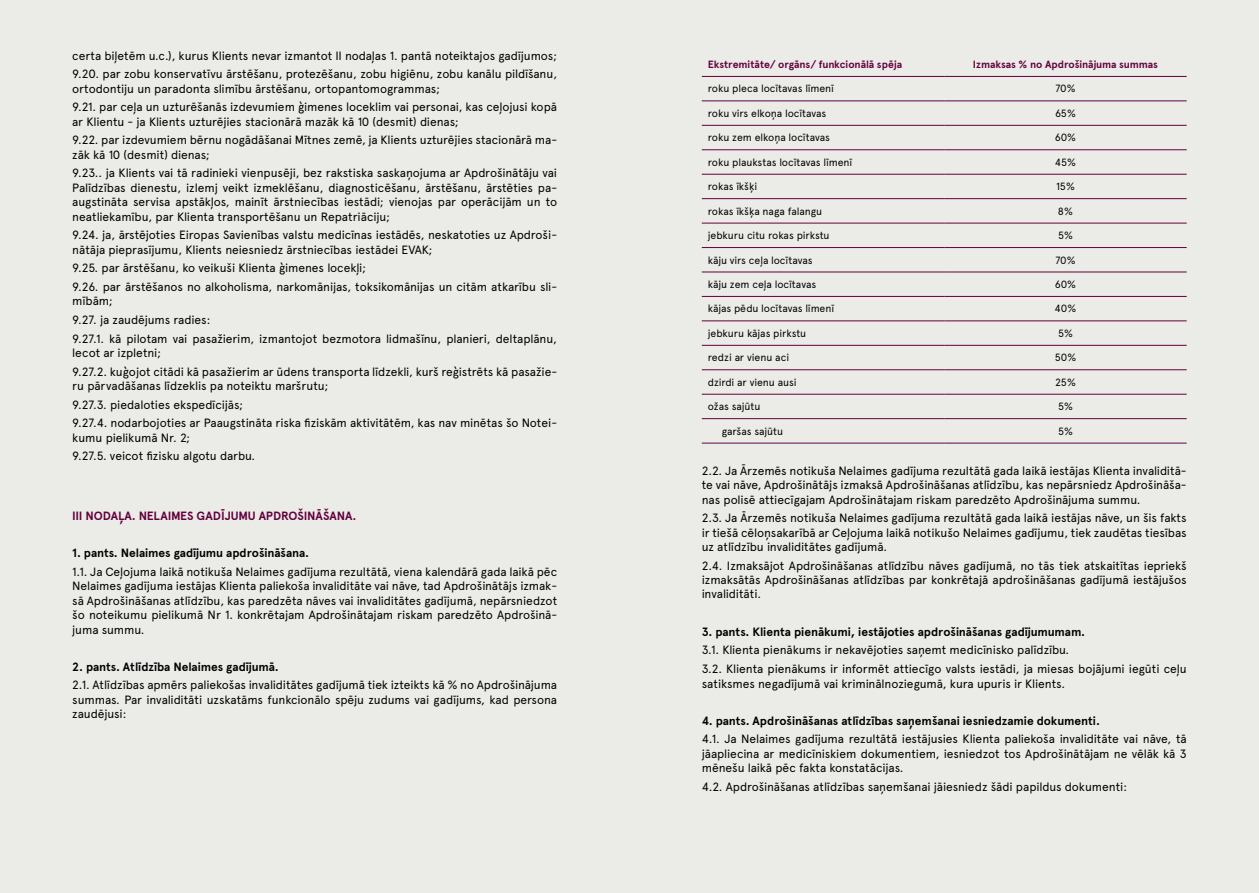
<style>
.page{position:relative;width:1259px;height:893px;background:#ebebe8}
.page>*{position:absolute;margin:0;border:0;box-sizing:border-box;transform-origin:0 0}
.t1{font:12px/14.4px "Apercu Pro";letter-spacing:-.01em;color:#000}
.t2{font:700 12px "Apercu Pro";color:#000}
.t3{font:700 12px "Apercu Pro";letter-spacing:-.01em;color:#63003d}
.t4{font:10.5px "Apercu Pro";letter-spacing:-.01em;color:#000}
.t5{font:700 10.5px "Apercu Pro";letter-spacing:-.005em;color:#63003d}
</style>
<div class="page">
<hr style="left:702px;top:76px;width:242px;height:1px;background:#63003d">
<hr style="left:944px;top:76px;width:242px;height:1px;background:#63003d">
<hr style="left:702px;top:100px;width:242px;height:1px;background:#63003d">
<hr style="left:944px;top:100px;width:242px;height:1px;background:#63003d">
<hr style="left:702px;top:125px;width:242px;height:1px;background:#63003d">
<hr style="left:944px;top:125px;width:242px;height:1px;background:#63003d">
<hr style="left:702px;top:149px;width:242px;height:1px;background:#63003d">
<hr style="left:944px;top:149px;width:242px;height:1px;background:#63003d">
<hr style="left:702px;top:174px;width:242px;height:1px;background:#63003d">
<hr style="left:944px;top:174px;width:242px;height:1px;background:#63003d">
<hr style="left:702px;top:198px;width:242px;height:1px;background:#63003d">
<hr style="left:944px;top:198px;width:242px;height:1px;background:#63003d">
<hr style="left:702px;top:223px;width:242px;height:1px;background:#63003d">
<hr style="left:944px;top:223px;width:242px;height:1px;background:#63003d">
<hr style="left:702px;top:247px;width:242px;height:1px;background:#63003d">
<hr style="left:944px;top:247px;width:242px;height:1px;background:#63003d">
<hr style="left:702px;top:272px;width:242px;height:1px;background:#63003d">
<hr style="left:944px;top:272px;width:242px;height:1px;background:#63003d">
<hr style="left:702px;top:296px;width:242px;height:1px;background:#63003d">
<hr style="left:944px;top:296px;width:242px;height:1px;background:#63003d">
<hr style="left:702px;top:320px;width:242px;height:1px;background:#63003d">
<hr style="left:944px;top:320px;width:242px;height:1px;background:#63003d">
<hr style="left:702px;top:345px;width:242px;height:1px;background:#63003d">
<hr style="left:944px;top:345px;width:242px;height:1px;background:#63003d">
<hr style="left:702px;top:369px;width:242px;height:1px;background:#63003d">
<hr style="left:944px;top:369px;width:242px;height:1px;background:#63003d">
<hr style="left:702px;top:394px;width:242px;height:1px;background:#63003d">
<hr style="left:944px;top:394px;width:242px;height:1px;background:#63003d">
<hr style="left:702px;top:418px;width:242px;height:1px;background:#63003d">
<hr style="left:944px;top:418px;width:242px;height:1px;background:#63003d">
<hr style="left:702px;top:443px;width:242px;height:1px;background:#63003d">
<hr style="left:944px;top:443px;width:242px;height:1px;background:#63003d">
<p class="t1" style="left:72px;top:45px;width:486px;line-height:18.6px">certa biļetēm u.c.), kurus Klients nevar izmantot II nodaļas 1. pantā noteiktajos gadījumos;<br>9.20. par zobu konservatīvu ārstēšanu, protezēšanu, zobu higiēnu, zobu kanālu pildīšanu,</p>
<p class="t1" style="left:72px;top:78px;width:486px;line-height:18.6px">ortodontiju un paradonta slimību ārstēšanu, ortopantomogrammas;<br>9.21. par ceļa un uzturēšanās izdevumiem ģimenes loceklim vai personai, kas ceļojusi kopā</p>
<p class="t1" style="left:72px;top:111px;width:486px;line-height:18.6px">ar Klientu - ja Klients uzturējies stacionārā mazāk kā 10 (desmit) dienas;<br>9.22. par izdevumiem bērnu nogādāšanai Mītnes zemē, ja Klients uzturējies stacionārā ma-</p>
<p class="t1" style="left:72px;top:144px;width:486px;line-height:18.6px">zāk kā 10 (desmit) dienas;<br>9.23.. ja Klients vai tā radinieki vienpusēji, bez rakstiska saskaņojuma ar Apdrošinātāju vai</p>
<p class="t1" style="left:72px;top:180px;width:486px;text-align:justify">Palīdzības dienestu, izlemj veikt izmeklēšanu, diagnosticēšanu, ārstēšanu, ārstēties pa&shy;augstināta servisa apstākļos, mainīt ārstniecības iestādi; vienojas par operācijām un to neatliekamību, par Klienta transportēšanu un Repatriāciju;</p>
<p class="t1" style="left:72px;top:227px;width:486px">9.24. ja, ārstējoties Eiropas Savienības valstu medicīnas iestādēs, neskatoties uz Apdroši&shy;nātāja pieprasījumu, Klients neiesniedz ārstniecības iestādei EVAK;</p>
<p class="t1" style="left:72px;top:258px;width:486px;line-height:18.6px">9.25. par ārstēšanu, ko veikuši Klienta ģimenes locekļi;<br>9.26. par ārstēšanos no alkoholisma, narkomānijas, toksikomānijas un citām atkarību sli-</p>
<p class="t1" style="left:72px;top:291px;width:486px;line-height:18.6px">mībām;<br>9.27. ja zaudējums radies:<br>9.27.1. kā pilotam vai pasažierim, izmantojot bezmotora lidmašīnu, planieri, deltaplānu,</p>
<p class="t1" style="left:72px;top:343px;width:486px;line-height:18.6px">lecot ar izpletni;<br>9.27.2. kuģojot citādi kā pasažierim ar ūdens transporta līdzekli, kurš reģistrēts kā pasažie-</p>
<p class="t1" style="left:72px;top:376px;width:486px;line-height:18.6px">ru pārvadāšanas līdzeklis pa noteiktu maršrutu;<br>9.27.3. piedaloties ekspedīcijās;<br>9.27.4. nodarbojoties ar Paaugstināta riska fiziskām aktivitātēm, kas nav minētas šo Notei-</p>
<p class="t1" style="left:72px;top:427px;width:184px;line-height:18.6px">kumu pielikumā Nr. 2;<br>9.27.5. veicot fizisku algotu darbu.</p>
<p class="t3" style="left:72px;top:507px;width:286px">III NODAĻA. NELAIMES GADĪJUMU APDROŠINĀŠANA.</p>
<p class="t2" style="left:72px;top:544px;width:238px">1. pants. Nelaimes gadījumu apdrošināšana.</p>
<p class="t1" style="left:72px;top:564px;width:486px;text-align:justify">1.1. Ja Ceļojuma laikā notikuša Nelaimes gadījuma rezultātā, viena kalendārā gada laikā pēc Nelaimes gadījuma iestājas Klienta paliekoša invaliditāte vai nāve, tad Apdrošinātājs izmak&shy;sā Apdrošināšanas atlīdzību, kas paredzēta nāves vai invaliditātes gadījumā, nepārsniedzot šo noteikumu pielikumā Nr 1. konkrētajam Apdrošinātajam riskam paredzēto Apdrošinā&shy;juma summu.</p>
<p class="t2" style="left:72px;top:658px;width:208px">2. pants. Atlīdzība Nelaimes gadījumā.</p>
<p class="t1" style="left:72px;top:677px;width:486px;text-align:justify">2.1. Atlīdzības apmērs paliekošas invaliditātes gadījumā tiek izteikts kā % no Apdrošinājuma summas. Par invaliditāti uzskatāms funkcionālo spēju zudums vai gadījums, kad persona zaudējusi:</p>
<p class="t5" style="left:708px;top:56px;width:196px">Ekstremitāte/ orgāns/ funkcionālā spēja</p>
<p class="t5" style="left:973px;top:56px;width:187px">Izmaksas % no Apdrošinājuma summas</p>
<p class="t4" style="left:708px;top:81px;width:128px">roku pleca locītavas līmenī</p>
<p class="t4" style="left:1055px;top:81px;width:22px">70%</p>
<p class="t4" style="left:708px;top:105px;width:120px">roku virs elkoņa locītavas</p>
<p class="t4" style="left:1055px;top:105px;width:22px">65%</p>
<p class="t4" style="left:708px;top:130px;width:124px">roku zem elkoņa locītavas</p>
<p class="t4" style="left:1054px;top:130px;width:23px">60%</p>
<p class="t4" style="left:708px;top:154px;width:146px">roku plaukstas locītavas līmenī</p>
<p class="t4" style="left:1055px;top:154px;width:23px">45%</p>
<p class="t4" style="left:708px;top:179px;width:51px">rokas īkšķi</p>
<p class="t4" style="left:1056px;top:179px;width:20px">15%</p>
<p class="t4" style="left:708px;top:203px;width:116px">rokas īkšķa naga falangu</p>
<p class="t4" style="left:1058px;top:203px;width:16px">8%</p>
<p class="t4" style="left:708px;top:227px;width:123px">jebkuru citu rokas pirkstu</p>
<p class="t4" style="left:1058px;top:227px;width:16px">5%</p>
<p class="t4" style="left:708px;top:252px;width:106px">kāju virs ceļa locītavas</p>
<p class="t4" style="left:1055px;top:252px;width:22px">70%</p>
<p class="t4" style="left:708px;top:276px;width:110px">kāju zem ceļa locītavas</p>
<p class="t4" style="left:1054px;top:276px;width:23px">60%</p>
<p class="t4" style="left:708px;top:301px;width:128px">kājas pēdu locītavas līmenī</p>
<p class="t4" style="left:1054px;top:301px;width:23px">40%</p>
<p class="t4" style="left:708px;top:325px;width:100px">jebkuru kājas pirkstu</p>
<p class="t4" style="left:1058px;top:325px;width:16px">5%</p>
<p class="t4" style="left:708px;top:350px;width:83px">redzi ar vienu aci</p>
<p class="t4" style="left:1054px;top:350px;width:23px">50%</p>
<p class="t4" style="left:708px;top:374px;width:90px">dzirdi ar vienu ausi</p>
<p class="t4" style="left:1055px;top:374px;width:22px">25%</p>
<p class="t4" style="left:708px;top:399px;width:54px">ožas sajūtu</p>
<p class="t4" style="left:1058px;top:399px;width:16px">5%</p>
<p class="t4" style="left:722px;top:423px;width:63px">garšas sajūtu</p>
<p class="t4" style="left:1058px;top:423px;width:16px">5%</p>
<p class="t1" style="left:702px;top:463px;width:486px;text-align:justify">2.2. Ja Ārzemēs notikuša Nelaimes gadījuma rezultātā gada laikā iestājas Klienta invaliditā&shy;te vai nāve, Apdrošinātājs izmaksā Apdrošināšanas atlīdzību, kas nepārsniedz Apdrošināša&shy;nas polisē attiecīgajam Apdrošinātajam riskam paredzēto Apdrošinājuma summu.</p>
<p class="t1" style="left:702px;top:510px;width:486px;text-align:justify">2.3. Ja Ārzemēs notikuša Nelaimes gadījuma rezultātā gada laikā iestājas nāve, un šis fakts ir tiešā cēloņsakarībā ar Ceļojuma laikā notikušo Nelaimes gadījumu, tiek zaudētas tiesības uz atlīdzību invaliditātes gadījumā.</p>
<p class="t1" style="left:702px;top:557px;width:486px;text-align:justify">2.4. Izmaksājot Apdrošināšanas atlīdzību nāves gadījumā, no tās tiek atskaitītas iepriekš izmaksātās Apdrošināšanas atlīdzības par konkrētajā apdrošināšanas gadījumā iestājušos invaliditāti.</p>
<p class="t2" style="left:702px;top:622px;width:385px">3. pants. Klienta pienākumi, iestājoties apdrošināšanas gadījumumam.</p>
<p class="t1" style="left:702px;top:640px;width:486px;line-height:18.6px">3.1. Klienta pienākums ir nekavējoties saņemt medicīnisko palīdzību.<br>3.2. Klienta pienākums ir informēt attiecīgo valsts iestādi, ja miesas bojājumi iegūti ceļu</p>
<p class="t1" style="left:702px;top:675px;width:365px">satiksmes negadījumā vai kriminālnoziegumā, kura upuris ir Klients.</p>
<p class="t2" style="left:702px;top:711px;width:400px">4. pants. Apdrošināšanas atlīdzības saņemšanai iesniedzamie dokumenti.</p>
<p class="t1" style="left:702px;top:731px;width:486px;text-align:justify">4.1. Ja Nelaimes gadījuma rezultātā iestājusies Klienta paliekoša invaliditāte vai nāve, tā jāapliecina ar medicīniskiem dokumentiem, iesniedzot tos Apdrošinātājam ne vēlāk kā 3 mēnešu laikā pēc fakta konstatācijas.</p>
<p class="t1" style="left:702px;top:779px;width:427px">4.2. Apdrošināšanas atlīdzības saņemšanai jāiesniedz šādi papildus dokumenti:</p>
</div>
